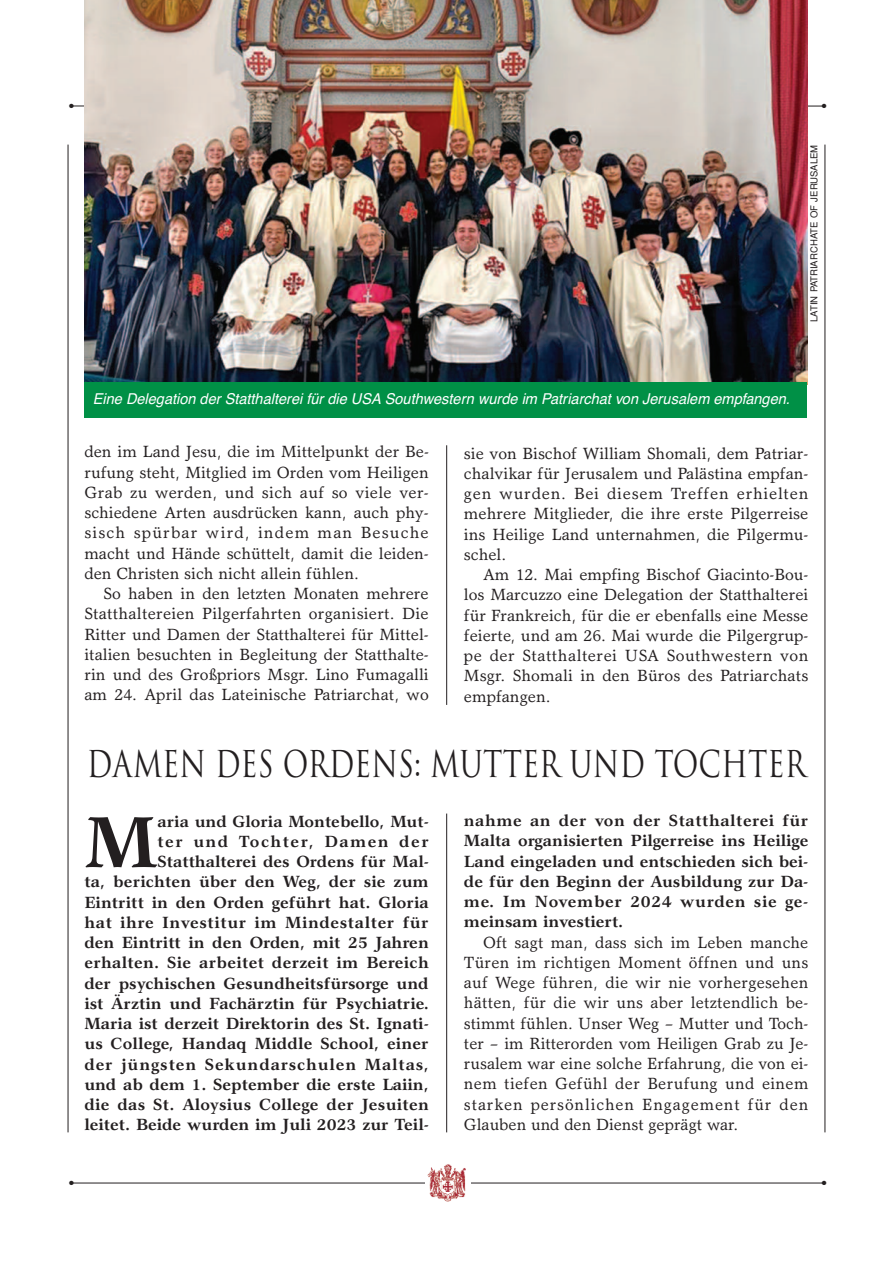
<style>
.page{position:relative;width:893px;height:1263px;background:#fff}
.page>*{position:absolute;margin:0;border:0;box-sizing:border-box;transform-origin:0 0}
.t1{font:700 72.6px "Garth Graphic";color:#231f20}
.t2{font:36px "Trajan";color:#231f20;scale:.78 1}
.t3{font:16.35px/20.2px "Garth Graphic";color:#231f20;text-align:justify}
.t4{font:700 16.35px/20.2px "Garth Graphic";color:#231f20;text-align:right}
.t5{font:italic 15px "Helvetica";color:#fff}
.t6{font:9.6px "Helvetica";color:#231f20}
.t7{font:6px "Zapf Dingbats";color:#231f20}
</style>
<div class="page">
<hr style="left:68px;top:145px;width:1px;height:987px;background:#231f20">
<hr style="left:825px;top:145px;width:1px;height:987px;background:#231f20">
<hr style="left:71px;top:1183px;width:754px;height:1px;background:#231f20">
<div style="left:425px;top:1163px;width:45px;height:41px;background:#fff"></div>
<img style="left:427px;top:1164px;width:39px;height:38px">
<hr style="left:446px;top:445px;width:1px;height:260px;background:#231f20">
<hr style="left:446px;top:813px;width:1px;height:319px;background:#231f20">
<hr style="left:71px;top:106px;width:754px;height:1px;background:#231f20">
<img style="left:84px;top:0;width:723px;height:382px">
<div style="left:84px;top:382px;width:723px;height:36px;background:#009046"></div>
<p class="t7" style="left:69px;top:102px;width:6px">●</p>
<p class="t7" style="left:822px;top:103px;width:6px">●</p>
<p class="t6" style="left:809px;top:322px;width:179px;rotate:-90deg">LATIN PATRIARCHATE OF JERUSALEM</p>
<p class="t5" style="left:93px;top:390px;width:698px">Eine Delegation der Statthalterei für die USA Southwestern wurde im Patriarchat von Jerusalem empfangen.</p>
<p class="t3" style="left:84px;top:443px;width:346px">den im Land Jesu, die im Mittelpunkt der Be&shy;rufung steht, Mitglied im Orden vom Heiligen Grab zu werden, und sich auf so viele ver&shy;schiedene Arten ausdrücken kann, auch phy&shy;sisch spürbar wird, indem man Besuche macht und Hände schüttelt, damit die leiden&shy;den Christen sich nicht allein fühlen.</p>
<p class="t3" style="left:84px;top:585px;width:346px;text-indent:19px">So haben in den letzten Monaten mehrere Statthaltereien Pilgerfahrten organisiert. Die Ritter und Damen der Statthalterei für Mittel&shy;italien besuchten in Begleitung der Statthalte&shy;rin und des Großpriors Msgr. Lino Fumagalli am 24. April das Lateinische Patriarchat, wo</p>
<p class="t3" style="left:464px;top:444px;width:346px">sie von Bischof William Shomali, dem Patriar&shy;chalvikar für Jerusalem und Palästina empfan&shy;gen wurden. Bei diesem Treffen erhielten mehrere Mitglieder, die ihre erste Pilgerreise ins Heilige Land unternahmen, die Pilgermu&shy;schel.</p>
<p class="t3" style="left:464px;top:566px;width:346px;text-indent:19px">Am 12. Mai empfing Bischof Giacinto-Bou&shy;los Marcuzzo eine Delegation der Statthalterei für Frankreich, für die er ebenfalls eine Messe feierte, und am 26. Mai wurde die Pilgergrup&shy;pe der Statthalterei USA Southwestern von Msgr. Shomali in den Büros des Patriarchats empfangen.</p>
<h2 class="t2" style="left:87px;top:743px;width:923px">DAMEN DES ORDENS: MUTTER UND TOCHTER</h2>
<p class="t4" style="left:84px;top:812px;width:346px">aria und Gloria Montebello, Mut-<br>ter und Tochter, Damen der Statthalterei des Ordens für Mal-<br>ta, berichten über den Weg, der sie zum Eintritt in den Orden geführt hat. Gloria hat ihre Investitur im Mindestalter für den Eintritt in den Orden, mit 25 Jahren erhalten. Sie arbeitet derzeit im Bereich der psychischen Gesundheitsfürsorge und ist Ärztin und Fachärztin für Psychiatrie.<br>Maria ist derzeit Direktorin des St. Ignati&shy;us College, Handaq Middle School, einer der jüngsten Sekundarschulen Maltas, und ab dem 1. September die erste Laiin, die das St. Aloysius College der Jesuiten leitet. Beide wurden im Juli 2023 zur Teil-</p>
<p class="t4" style="left:464px;top:812px;width:346px;text-align:justify">nahme an der von der Statthalterei für Malta organisierten Pilgerreise ins Heilige Land eingeladen und entschieden sich bei&shy;de für den Beginn der Ausbildung zur Da&shy;me. Im November 2024 wurden sie ge&shy;meinsam investiert.</p>
<h1 class="t1" style="left:84px;top:815px;width:75px">M</h1>
<p class="t3" style="left:464px;top:934px;width:346px;text-indent:19px">Oft sagt man, dass sich im Leben manche Türen im richtigen Moment öffnen und uns auf Wege führen, die wir nie vorhergesehen hätten, für die wir uns aber letztendlich be&shy;stimmt fühlen. Unser Weg – Mutter und Toch&shy;ter – im Ritterorden vom Heiligen Grab zu Je&shy;rusalem war eine solche Erfahrung, die von ei&shy;nem tiefen Gefühl der Berufung und einem starken persönlichen Engagement für den Glauben und den Dienst geprägt war.</p>
<p class="t7" style="left:69px;top:1179px;width:6px">●</p>
<p class="t7" style="left:822px;top:1180px;width:6px">●</p>
</div>
